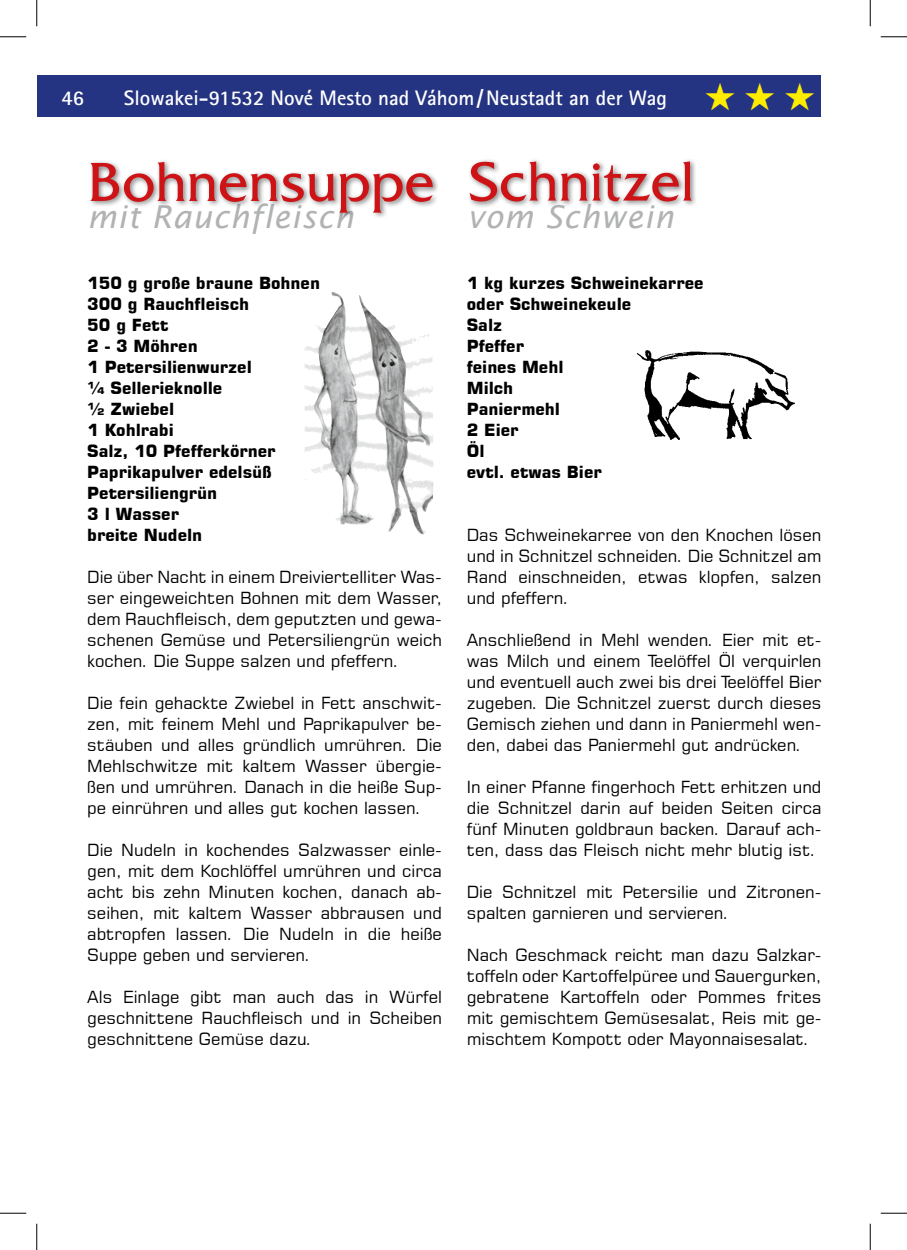
<style>
.page{position:relative;width:907px;height:1250px;background:#fff}
.page>*{position:absolute;margin:0;border:0;box-sizing:border-box;transform-origin:0 0}
.t1{font:56px "Friz Quadrata IT Cby BT";color:#cd1316}
.t2{font:italic 31.5px "Lucida Sans";letter-spacing:.03em;color:#b1b2b3}
.t3{font:700 21px "Rotis Sans Serif";color:#fff}
.t4{font:16.62px/21px "Square 721 BT";color:#000;text-align:justify}
.t5{font:700 16.62px/21px "Square 721 BT";color:#000}
</style>
<div class="page">
<div style="left:37px;top:76px;width:784px;height:41px;background:#253482"></div>
<div style="left:466px;top:158px;width:232px;height:50px;background:#000;opacity:.5"></div>
<div style="left:87px;top:158px;width:351px;height:61px;background:#000;opacity:.5"></div>
<img style="left:305px;top:292px;width:82px;height:232px">
<img style="left:637px;top:350px;width:158px;height:90px">
<svg style="left:0;top:36px;width:26px;height:1px"></svg>
<svg style="left:881px;top:36px;width:26px;height:1px"></svg>
<svg style="left:0;top:1212px;width:26px;height:1px"></svg>
<svg style="left:881px;top:1212px;width:26px;height:1px"></svg>
<svg style="left:36px;top:0;width:1px;height:26px"></svg>
<svg style="left:36px;top:1223px;width:1px;height:26px"></svg>
<svg style="left:870px;top:0;width:1px;height:26px"></svg>
<svg style="left:870px;top:1223px;width:1px;height:26px"></svg>
<p class="t3" style="left:62px;top:84px;width:24px">46</p>
<p class="t3" style="left:124px;top:84px;width:544px">Slowakei-91532 Nové Mesto nad Váhom/Neustadt an der Wag</p>
<h1 class="t1" style="left:468px;top:147px;width:227px">Schnitzel</h1>
<h1 class="t1" style="left:87px;top:147px;width:349px">Bohnensuppe</h1>
<h2 class="t2" style="left:87px;top:198px;width:268px">mit Rauchfleisch</h2>
<h2 class="t2" style="left:467px;top:199px;width:208px">vom Schwein</h2>
<p class="t5" style="left:87px;top:272px;width:234px">150 g große braune Bohnen<br>300 g Rauchfleisch<br>50 g Fett<br>2 - 3 Möhren<br>1 Petersilienwurzel<br>¼ Sellerieknolle<br>½ Zwiebel<br>1 Kohlrabi<br>Salz, 10 Pfefferkörner<br>Paprikapulver edelsüß<br>Petersiliengrün<br>3 l Wasser<br>breite Nudeln</p>
<p class="t4" style="left:87px;top:566px;width:356px">Die über Nacht in einem Dreiviertelliter Was&shy;ser eingeweichten Bohnen mit dem Wasser, dem Rauchfleisch, dem geputzten und gewa&shy;schenen Gemüse und Petersiliengrün weich kochen. Die Suppe salzen und pfeffern.</p>
<p class="t4" style="left:87px;top:692px;width:356px">Die fein gehackte Zwiebel in Fett anschwit&shy;zen, mit feinem Mehl und Paprikapulver be&shy;stäuben und alles gründlich umrühren. Die Mehlschwitze mit kaltem Wasser übergie&shy;ßen und umrühren. Danach in die heiße Sup&shy;pe einrühren und alles gut kochen lassen.</p>
<p class="t4" style="left:87px;top:839px;width:356px">Die Nudeln in kochendes Salzwasser einle&shy;gen, mit dem Kochlöffel umrühren und circa acht bis zehn Minuten kochen, danach ab&shy;seihen, mit kaltem Wasser abbrausen und abtropfen lassen. Die Nudeln in die heiße Suppe geben und servieren.</p>
<p class="t4" style="left:87px;top:986px;width:356px">Als Einlage gibt man auch das in Würfel geschnittene Rauchfleisch und in Scheiben geschnittene Gemüse dazu.</p>
<p class="t5" style="left:467px;top:272px;width:238px">1 kg kurzes Schweinekarree oder Schweinekeule<br>Salz<br>Pfeffer<br>feines Mehl<br>Milch<br>Paniermehl<br>2 Eier<br>Öl<br>evtl. etwas Bier</p>
<p class="t4" style="left:467px;top:524px;width:356px">Das Schweinekarree von den Knochen lösen und in Schnitzel schneiden. Die Schnitzel am Rand einschneiden, etwas klopfen, salzen und pfeffern.</p>
<p class="t4" style="left:467px;top:629px;width:356px">Anschließend in Mehl wenden. Eier mit et&shy;was Milch und einem Teelöffel Öl verquirlen und eventuell auch zwei bis drei Teelöffel Bier zugeben. Die Schnitzel zuerst durch dieses Gemisch ziehen und dann in Paniermehl wen&shy;den, dabei das Paniermehl gut andrücken.</p>
<p class="t4" style="left:467px;top:776px;width:356px">In einer Pfanne fingerhoch Fett erhitzen und die Schnitzel darin auf beiden Seiten circa fünf Minuten goldbraun backen. Darauf ach&shy;ten, dass das Fleisch nicht mehr blutig ist.</p>
<p class="t4" style="left:467px;top:881px;width:356px">Die Schnitzel mit Petersilie und Zitronen&shy;spalten garnieren und servieren.</p>
<p class="t4" style="left:467px;top:944px;width:356px">Nach Geschmack reicht man dazu Salzkar&shy;toffeln oder Kartoffelpüree und Sauergurken, gebratene Kartoffeln oder Pommes frites mit gemischtem Gemüsesalat, Reis mit ge&shy;mischtem Kompott oder Mayonnaisesalat.</p>
</div>
